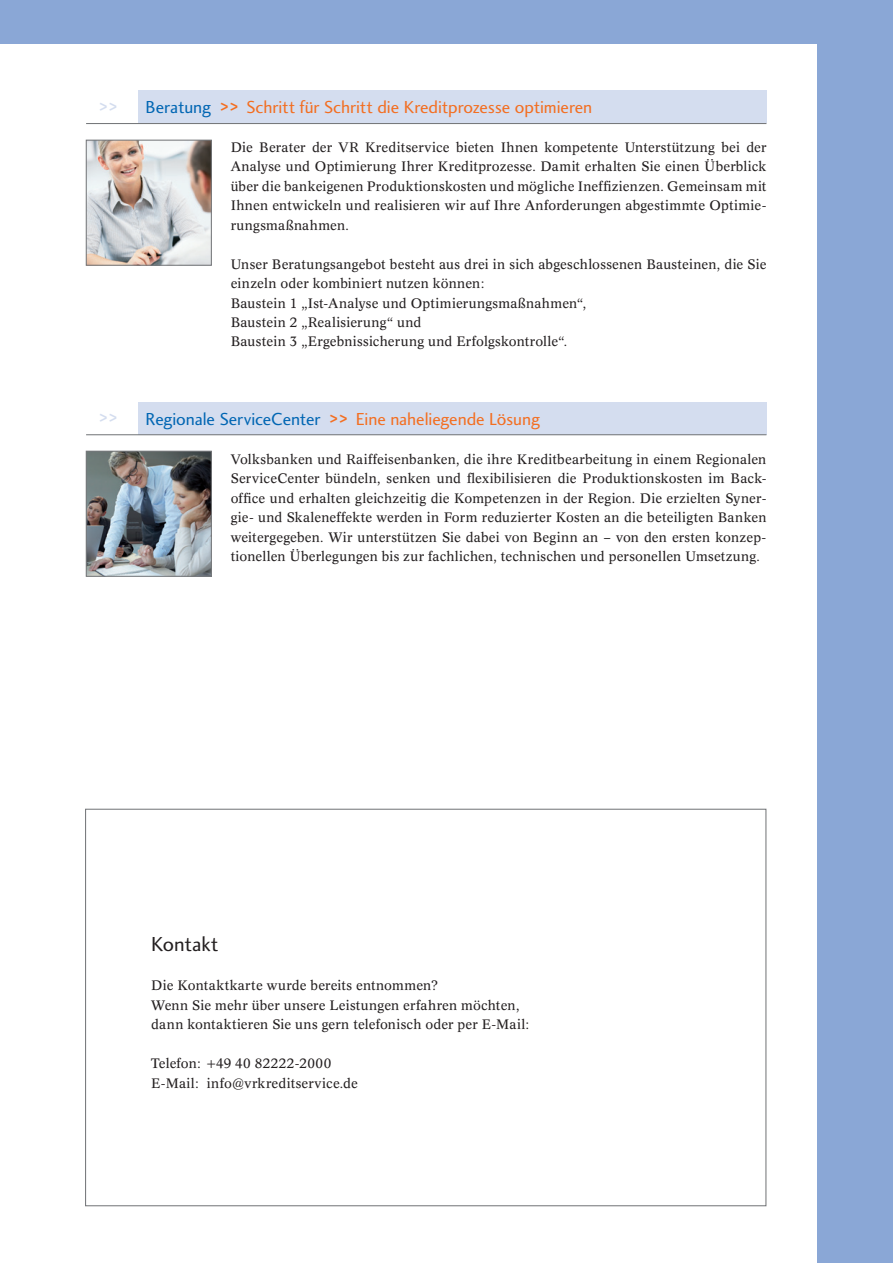
<style>
.page{position:relative;width:893px;height:1263px;background:#8aa7d6}
.page>*{position:absolute;margin:0;border:0;box-sizing:border-box;transform-origin:0 0}
.t1{font:21px "Charlotte Sans Book Plain";letter-spacing:-.005em;color:#231f20}
.t2{font:21px "Charlotte Sans Bold Plain";color:#d4ddef}
.t3{font:18px "Charlotte Sans Book Plain";letter-spacing:-.005em;color:#f36e21}
.t4{font:18px "Charlotte Sans Book Plain";letter-spacing:-.005em;color:#0166b3}
.t5{font:13.5px/19.5px "Mirage BSK";letter-spacing:.015em;color:#231f20}
.s1{color:#0166b3}
.s2{font-family:"Charlotte Sans Bold Plain";font-size:21px}
.s3{font-family:"Charlotte Sans Bold Plain";font-size:21px;color:#f36e21}
.s4{color:#f36e21}
</style>
<div class="page">
<div style="left:0;top:45px;width:816px;height:1218px;background:#fff"></div>
<div style="left:138px;top:90px;width:628px;height:33px;background:#d4ddef"></div>
<hr style="left:86px;top:123px;width:680px;height:1px;background:#76787b">
<div style="left:138px;top:402px;width:628px;height:33px;background:#d4ddef"></div>
<hr style="left:86px;top:434px;width:680px;height:1px;background:#76787b">
<img style="left:88px;top:453px;width:122px;height:122px">
<div style="left:86px;top:451px;width:126px;height:126px;border:1px solid #76787b"></div>
<img style="left:88px;top:142px;width:122px;height:122px">
<div style="left:86px;top:140px;width:126px;height:126px;border:1px solid #76787b"></div>
<h1 class="t2" style="left:99px;top:94px;width:19px">&gt;&gt;</h1>
<h1 class="t2" style="left:99px;top:405px;width:19px">&gt;&gt;</h1>
<h2 class="t3" style="left:146px;top:96px;width:448px"><span class="s1">Beratung</span> <span class="s2">&gt;&gt;</span> Schritt für Schritt die Kreditprozesse optimieren</h2>
<p class="t5" style="left:231px;top:137px;width:537px;text-align:justify">Die Berater der VR Kreditservice bieten Ihnen kompetente Unterstützung bei der Analyse und Optimierung Ihrer Kreditprozesse. Damit erhalten Sie einen Überblick über die bankeigenen Produktionskosten und mögliche Ineffizienzen. Gemeinsam mit Ihnen entwickeln und realisieren wir auf Ihre Anforderungen abgestimmte Optimie&shy;rungsmaßnahmen.</p>
<p class="t5" style="left:231px;top:254px;width:537px">Unser Beratungsangebot besteht aus drei in sich abgeschlossenen Bausteinen, die Sie einzeln oder kombiniert nutzen können:<br>Baustein 1 „Ist-Analyse und Optimierungsmaßnahmen“,<br>Baustein 2 „Realisierung“ und<br>Baustein 3 „Ergebnissicherung und Erfolgskontrolle“.</p>
<h2 class="t4" style="left:146px;top:408px;width:396px">Regionale ServiceCenter <span class="s3">&gt;&gt;</span> <span class="s4">Eine naheliegende Lösung</span></h2>
<p class="t5" style="left:231px;top:449px;width:537px;text-align:justify">Volksbanken und Raiffeisenbanken, die ihre Kreditbearbeitung in einem Regionalen ServiceCenter bündeln, senken und flexibilisieren die Produktionskosten im Back&shy;office und erhalten gleichzeitig die Kompetenzen in der Region. Die erzielten Syner&shy;gie- und Skaleneffekte werden in Form reduzierter Kosten an die beteiligten Banken weitergegeben. Wir unterstützen Sie dabei von Beginn an – von den ersten konzep&shy;tionellen Überlegungen bis zur fachlichen, technischen und personellen Umsetzung.</p>
<h1 class="t1" style="left:151px;top:932px;width:68px">Kontakt</h1>
<p class="t5" style="left:151px;top:976px;width:379px">Die Kontaktkarte wurde bereits entnommen?<br>Wenn Sie mehr über unsere Leistungen erfahren möchten, dann kontaktieren Sie uns gern telefonisch oder per E-Mail:</p>
<p class="t5" style="left:151px;top:1054px;width:208px">Telefon: +49 40 82222-2000<br>E-Mail: info@vrkreditservice.de</p>
</div>
